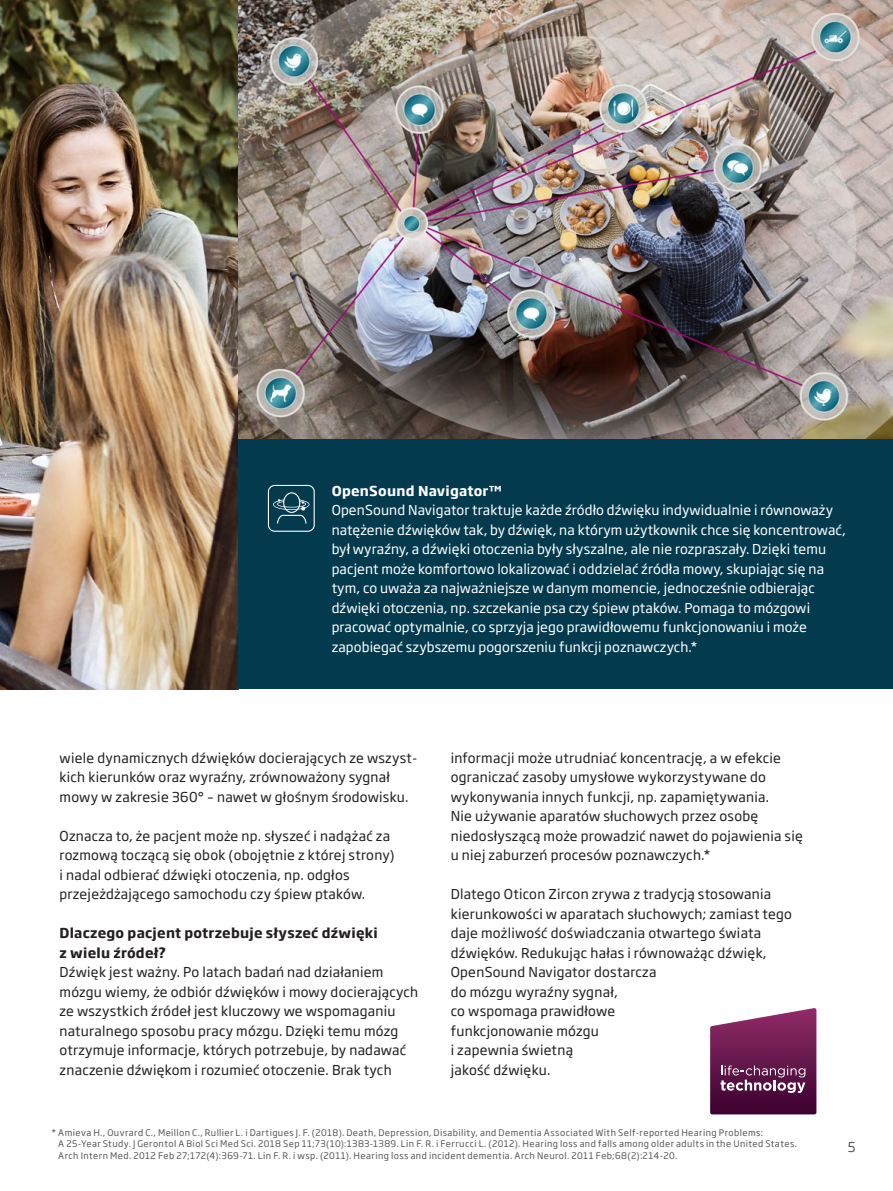
<style>
.page{position:relative;width:893px;height:1191px;background:#fff}
.page>*{position:absolute;margin:0;border:0;box-sizing:border-box;transform-origin:0 0}
.t1{font:13.5px/19.5px "Soho Gothic Pro";letter-spacing:.02em;color:#231f20}
.t2{font:13.5px/19.5px "Soho Gothic Pro";letter-spacing:.01em;color:#fff}
.t3{font:700 13.5px/19.5px "Soho Gothic Pro";letter-spacing:.02em;color:#231f20}
.t4{font:700 13.5px "Soho Gothic Pro";letter-spacing:.02em;color:#fff}
.t5{font:13.5px "Soho Gothic Pro";color:#57585a}
.t6{font:9px/11.2px "Soho Gothic Pro";letter-spacing:.045em;color:#57585a}
</style>
<div class="page">
<img style="left:0;top:0;width:238px;height:689px">
<img style="left:238px;top:0;width:655px;height:439px">
<div style="left:238px;top:439px;width:655px;height:250px;background:#033a4d"></div>
<svg style="left:268px;top:485px;width:47px;height:47px"></svg>
<svg style="left:710px;top:1008px;width:106px;height:106px;background:#793764"></svg>
<p class="t4" style="left:332px;top:480px;width:172px">OpenSound Navigator™</p>
<p class="t2" style="left:332px;top:499px;width:516px">OpenSound Navigator traktuje każde źródło dźwięku indywidualnie i równoważy natężenie dźwięków tak, by dźwięk, na którym użytkownik chce się koncentrować, był wyraźny, a dźwięki otoczenia były słyszalne, ale nie rozpraszały. Dzięki temu pacjent może komfortowo lokalizować i oddzielać źródła mowy, skupiając się na tym, co uważa za najważniejsze w danym momencie, jednocześnie odbierając dźwięki otoczenia, np. szczekanie psa czy śpiew ptaków. Pomaga to mózgowi pracować optymalnie, co sprzyja jego prawidłowemu funkcjonowaniu i może zapobiegać szybszemu pogorszeniu funkcji poznawczych.*</p>
<p class="t1" style="left:60px;top:747px;width:360px">wiele dynamicznych dźwięków docierających ze wszyst&shy;kich kierunków oraz wyraźny, zrównoważony sygnał mowy w zakresie 360° – nawet w głośnym środowisku.</p>
<p class="t1" style="left:60px;top:825px;width:337px">Oznacza to, że pacjent może np. słyszeć i nadążać za rozmową toczącą się obok (obojętnie z której strony) i nadal odbierać dźwięki otoczenia, np. odgłos przejeżdżającego samochodu czy śpiew ptaków.</p>
<p class="t3" style="left:60px;top:922px;width:320px">Dlaczego pacjent potrzebuje słyszeć dźwięki z wielu źródeł?</p>
<p class="t1" style="left:60px;top:962px;width:360px">Dźwięk jest ważny. Po latach badań nad działaniem mózgu wiemy, że odbiór dźwięków i mowy docierających ze wszystkich źródeł jest kluczowy we wspomaganiu naturalnego sposobu pracy mózgu. Dzięki temu mózg otrzymuje informacje, których potrzebuje, by nadawać znaczenie dźwiękom i rozumieć otoczenie. Brak tych</p>
<p class="t1" style="left:451px;top:747px;width:354px">informacji może utrudniać koncentrację, a w efekcie ograniczać zasoby umysłowe wykorzystywane do wykonywania innych funkcji, np. zapamiętywania.<br>Nie używanie aparatów słuchowych przez osobę niedosłyszącą może prowadzić nawet do pojawienia się u niej zaburzeń procesów poznawczych.*</p>
<p class="t1" style="left:451px;top:884px;width:343px">Dlatego Oticon Zircon zrywa z tradycją stosowania kierunkowości w aparatach słuchowych; zamiast tego daje możliwość doświadczania otwartego świata dźwięków. Redukując hałas i równoważąc dźwięk, OpenSound Navigator dostarcza<br>do mózgu wyraźny sygnał,<br>co wspomaga prawidłowe<br>funkcjonowanie mózgu<br>i zapewnia świetną<br>jakość dźwięku.</p>
<p class="t6" style="left:58px;top:1126px;width:740px;text-indent:-7px">* Amieva H., Ouvrard C., Meillon C., Rullier L. i Dartigues J. F. (2018). Death, Depression, Disability, and Dementia Associated With Self-reported Hearing Problems:<br>A 25-Year Study. J Gerontol A Biol Sci Med Sci. 2018 Sep 11;73(10):1383-1389. Lin F. R. i Ferrucci L. (2012). Hearing loss and falls among older adults in the United States.<br>Arch Intern Med. 2012 Feb 27;172(4):369-71. Lin F. R. i wsp. (2011). Hearing loss and incident dementia. Arch Neurol. 2011 Feb;68(2):214-20.</p>
<p class="t5" style="left:848px;top:1136px;width:9px">5</p>
</div>
